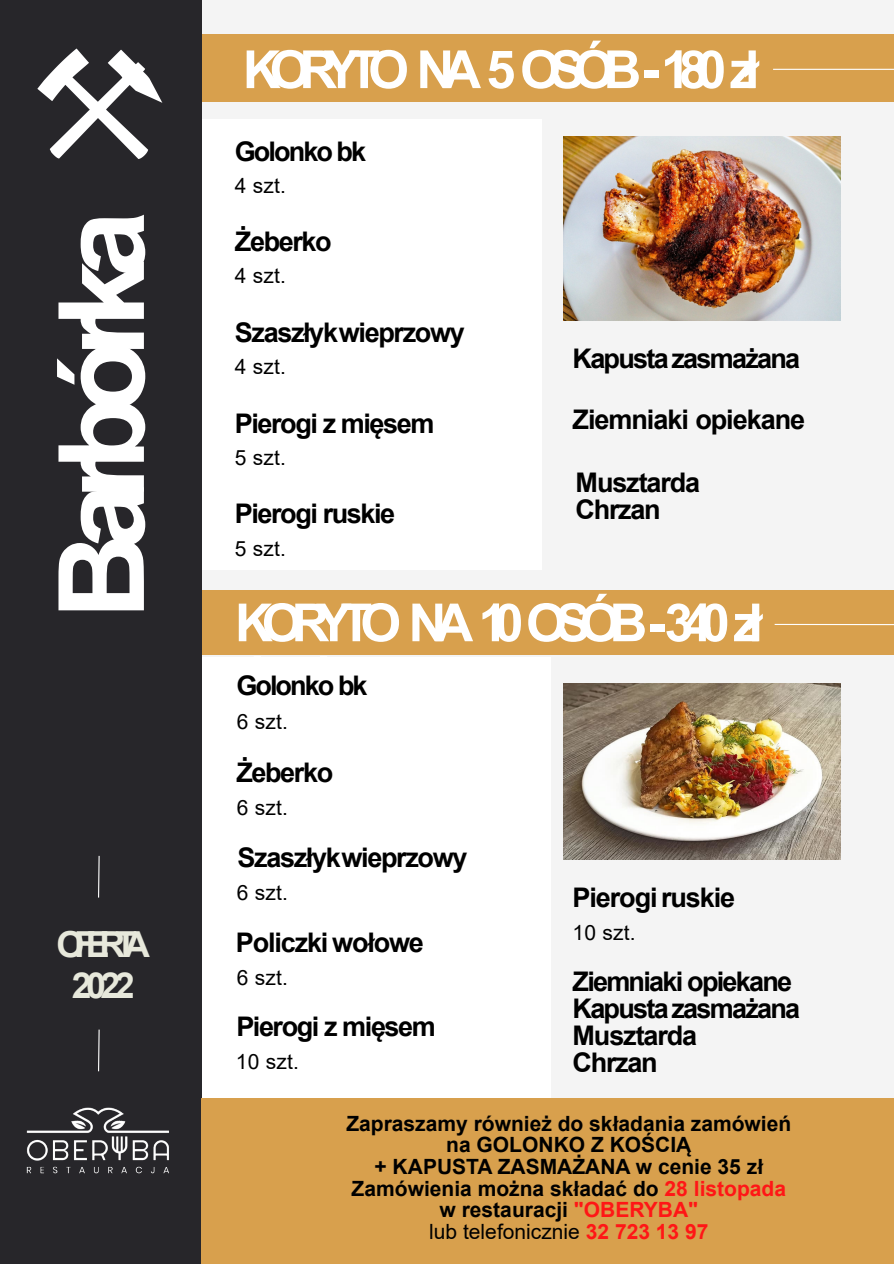
<style>
.page{position:relative;width:894px;height:1264px;background:#fff}
.page>*{position:absolute;margin:0;border:0;box-sizing:border-box;transform-origin:0 0}
.t1{font:700 119.25px "Arial";letter-spacing:-.14em;color:#fff}
.t2{font:700 52.5px/52.5px "Arial";letter-spacing:-.21em;color:#fff}
.t3{font:700 35.85px/40.5px "Arial";letter-spacing:-.285em;color:#e7e8db;text-align:center}
.t4{font:700 27px/27px "Arial";letter-spacing:-.05em;color:#000}
.t5{font:700 27px "Arial";letter-spacing:-.07em;color:#000}
.t6{font:700 21px/21.8px "Arial";color:#000;text-align:center}
.t7{font:21px "Arial";letter-spacing:.01em;color:#000}
.s1{color:#ff1616}
.s2{font-weight:400}
</style>
<div class="page">
<div style="left:0;top:0;width:893px;height:1263px;background:#f4f4f4"></div>
<div style="left:151px;top:35px;width:742px;height:67px;background:#d8a04d"></div>
<div style="left:151px;top:590px;width:742px;height:64px;background:#d8a04d"></div>
<hr style="left:773px;top:69px;width:120px;height:1px;background:#fff">
<svg style="left:774px;top:623px;width:119px;height:3px"></svg>
<div style="left:155px;top:119px;width:387px;height:450px;background:#fff"></div>
<div style="left:163px;top:657px;width:387px;height:465px;background:#fff"></div>
<div style="left:0;top:0;width:201px;height:1263px;background:#27262a"></div>
<svg style="left:98px;top:855px;width:2px;height:43px"></svg>
<svg style="left:98px;top:1029px;width:2px;height:23px"></svg>
<img style="left:26px;top:1052px;width:143px;height:122px">
<svg style="left:37px;top:49px;width:125px;height:110px"></svg>
<img style="left:563px;top:136px;width:277px;height:185px">
<img style="left:563px;top:683px;width:277px;height:176px">
<div style="left:201px;top:1098px;width:692px;height:165px;background:#d8a04d"></div>
<h1 class="t1" style="left:57px;top:619px;width:410px;rotate:-90deg">Barbórka</h1>
<h3 class="t3" style="left:56px;top:927px;width:95px">OFERTA<br>2022</h3>
<h2 class="t2" style="left:243px;top:48px;width:518px">KORYTO NA 5 OSÓB - 180 zł</h2>
<p class="t5" style="left:235px;top:141px;width:133px">Golonko bk</p>
<p class="t7" style="left:235px;top:178px;width:53px">4 szt.</p>
<p class="t4" style="left:235px;top:230px;width:98px">Żeberko</p>
<p class="t7" style="left:235px;top:268px;width:53px">4 szt.</p>
<p class="t4" style="left:235px;top:321px;width:231px">Szaszłykwieprzowy</p>
<p class="t7" style="left:235px;top:359px;width:53px">4 szt.</p>
<p class="t4" style="left:235px;top:412px;width:201px">Pierogi z mięsem</p>
<p class="t7" style="left:235px;top:450px;width:53px">5 szt.</p>
<p class="t4" style="left:235px;top:503px;width:162px">Pierogi ruskie</p>
<p class="t7" style="left:235px;top:541px;width:53px">5 szt.</p>
<p class="t4" style="left:572px;top:347px;width:229px">Kapusta zasmażana</p>
<p class="t4" style="left:572px;top:408px;width:234px">Ziemniaki opiekane</p>
<p class="t4" style="left:575px;top:471px;width:126px">Musztarda<br>Chrzan</p>
<h2 class="t2" style="left:235px;top:601px;width:529px">KORYTO NA 10 OSÓB - 340 zł złzł</h2>
<p class="t5" style="left:236px;top:675px;width:133px">Golonko bk</p>
<p class="t7" style="left:237px;top:714px;width:53px">6 szt.</p>
<p class="t4" style="left:236px;top:761px;width:98px">Żeberko</p>
<p class="t7" style="left:237px;top:799px;width:53px">6 szt.</p>
<p class="t4" style="left:237px;top:846px;width:231px">Szaszłykwieprzowy</p>
<p class="t7" style="left:237px;top:885px;width:53px">6 szt.</p>
<p class="t4" style="left:572px;top:886px;width:164px">Pierogi ruskie</p>
<p class="t7" style="left:572px;top:924px;width:65px">10 szt.</p>
<p class="t4" style="left:236px;top:931px;width:189px">Policzki wołowe</p>
<p class="t7" style="left:237px;top:969px;width:53px">6 szt.</p>
<p class="t4" style="left:572px;top:970px;width:229px">Ziemniaki opiekane<br>Kapusta zasmażana<br>Musztarda<br>Chrzan</p>
<p class="t4" style="left:236px;top:1015px;width:201px">Pierogi z mięsem</p>
<p class="t7" style="left:236px;top:1053px;width:65px">10 szt.</p>
<p class="t6" style="left:346px;top:1114px;width:446px">Zapraszamy również do składania zamówień na GOLONKO Z KOŚCIĄ<br>+ KAPUSTA ZASMAŻANA w cenie 35 zł<br>Zamówienia można składać do <span class="s1">28 listopada </span>w restauracji <span class="s1">"OBERYBA"<br></span><span class="s2">lub telefonicznie</span> <span class="s1">32 723 13 97</span></p>
</div>
